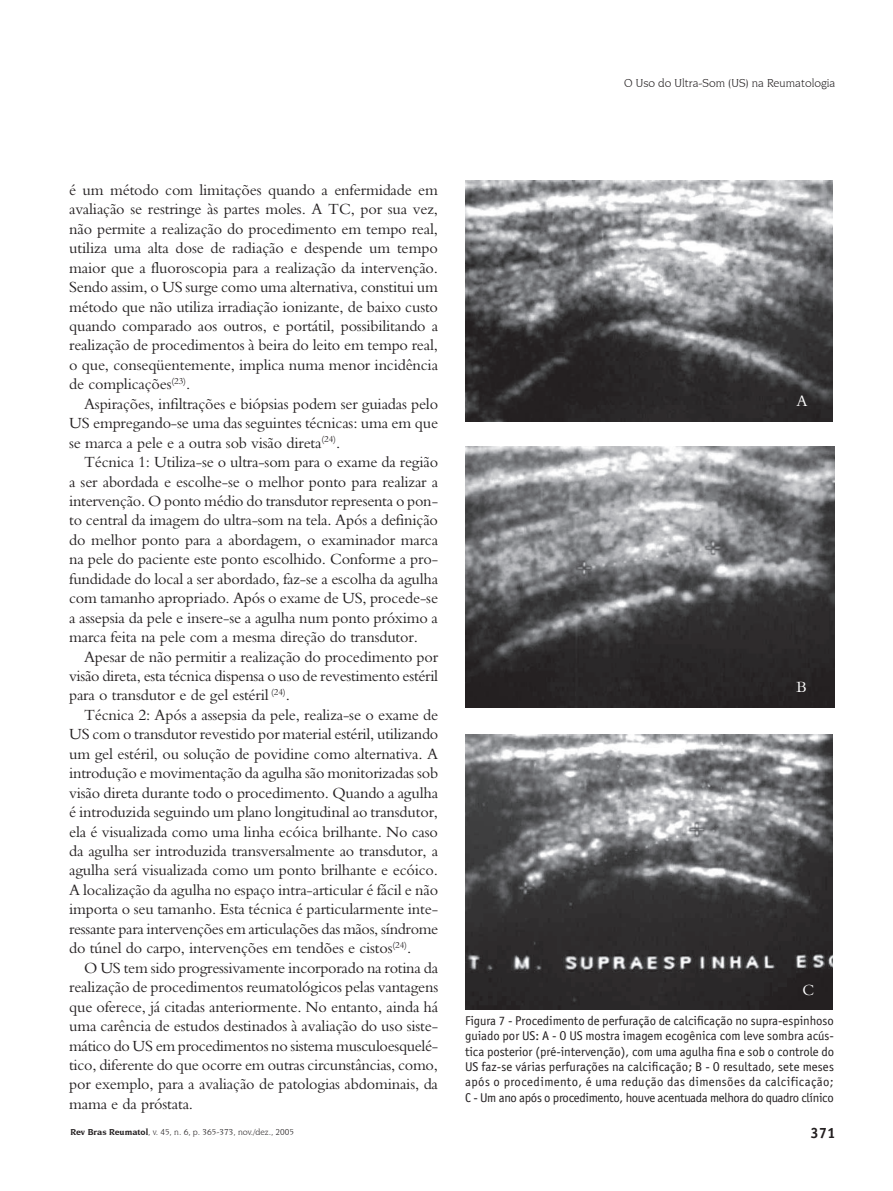
<style>
.page{position:relative;width:893px;height:1191px;background:#fff}
.page>*{position:absolute;margin:0;border:0;box-sizing:border-box;transform-origin:0 0}
.t1{font:16.35px "Vittate";color:#fff}
.t2{font:16.2px/19.5px "Vittate";letter-spacing:-.01em;color:#231f20;text-align:justify}
.t3{font:16.2px "Vittate";color:#fff}
.t4{font:700 15px "Officina Sans";color:#231f20}
.t5{font:12.75px/15.3px "Officina Sans";letter-spacing:-.02em;color:#231f20;text-align:justify}
.t6{font:12px "Novarese IT Cby BT";color:#231f20}
.t7{font:9px "Novarese IT Cby BT";color:#231f20}
.s1{font-weight:700}
</style>
<div class="page">
<img style="left:465px;top:180px;width:368px;height:242px">
<img style="left:465px;top:446px;width:369px;height:262px">
<img style="left:465px;top:734px;width:368px;height:275px">
<p class="t6" style="left:624px;top:76px;width:213px">O Uso do Ultra-Som (US) na Reumatologia</p>
<p class="t2" style="left:69px;top:180px;width:370px">é um método com limitações quando a enfermidade em avaliação se restringe às partes moles. A TC, por sua vez, não permite a realização do procedimento em tempo real, utiliza uma alta dose de radiação e despende um tempo maior que a fluoroscopia para a realização da intervenção.<br>Sendo assim, o US surge como uma alternativa, constitui um método que não utiliza irradiação ionizante, de baixo custo quando comparado aos outros, e portátil, possibilitando a realização de procedimentos à beira do leito em tempo real, o que, conseqüentemente, implica numa menor incidência de complicações<sup>(23)</sup>.</p>
<p class="t2" style="left:69px;top:394px;width:370px;text-indent:15px">Aspirações, infiltrações e biópsias podem ser guiadas pelo US empregando-se uma das seguintes técnicas: uma em que se marca a pele e a outra sob visão direta<sup>(24)</sup>.</p>
<p class="t2" style="left:69px;top:452px;width:370px;text-indent:15px">Técnica 1: Utiliza-se o ultra-som para o exame da região a ser abordada e escolhe-se o melhor ponto para realizar a intervenção. O ponto médio do transdutor representa o pon&shy;to central da imagem do ultra-som na tela. Após a definição do melhor ponto para a abordagem, o examinador marca na pele do paciente este ponto escolhido. Conforme a pro&shy;fundidade do local a ser abordado, faz-se a escolha da agulha com tamanho apropriado. Após o exame de US, procede-se a assepsia da pele e insere-se a agulha num ponto próximo a marca feita na pele com a mesma direção do transdutor.</p>
<p class="t2" style="left:69px;top:646px;width:370px;text-indent:15px">Apesar de não permitir a realização do procedimento por visão direta, esta técnica dispensa o uso de revestimento estéril para o transdutor e de gel estéril <sup>(24)</sup>.</p>
<p class="t2" style="left:69px;top:705px;width:371px;text-indent:15px">Técnica 2: Após a assepsia da pele, realiza-se o exame de US com o transdutor revestido por material estéril, utilizando um gel estéril, ou solução de povidine como alternativa. A introdução e movimentação da agulha são monitorizadas sob visão direta durante todo o procedimento. Quando a agulha é introduzida seguindo um plano longitudinal ao transdutor, ela é visualizada como uma linha ecóica brilhante. No caso da agulha ser introduzida transversalmente ao transdutor, a agulha será visualizada como um ponto brilhante e ecóico.<br>A localização da agulha no espaço intra-articular é fácil e não importa o seu tamanho. Esta técnica é particularmente inte&shy;ressante para intervenções em articulações das mãos, síndrome do túnel do carpo, intervenções em tendões e cistos<sup>(24)</sup>.</p>
<p class="t2" style="left:69px;top:957px;width:371px;text-indent:15px">O US tem sido progressivamente incorporado na rotina da realização de procedimentos reumatológicos pelas vantagens que oferece, já citadas anteriormente. No entanto, ainda há uma carência de estudos destinados à avaliação do uso siste&shy;mático do US em procedimentos no sistema musculoesquelé&shy;tico, diferente do que ocorre em outras circunstâncias, como, por exemplo, para a avaliação de patologias abdominais, da mama e da próstata.</p>
<p class="t1" style="left:797px;top:391px;width:13px">A</p>
<p class="t3" style="left:796px;top:678px;width:12px">B</p>
<p class="t3" style="left:802px;top:980px;width:13px">C</p>
<p class="t5" style="left:465px;top:1013px;width:370px">Figura 7 - Procedimento de perfuração de calcificação no supra-espinhoso guiado por US: A - O US mostra imagem ecogênica com leve sombra acús&shy;tica posterior (pré-intervenção), com uma agulha fina e sob o controle do US faz-se várias perfurações na calcificação; B - O resultado, sete meses após o procedimento, é uma redução das dimensões da calcificação; C - Um ano após o procedimento, houve acentuada melhora do quadro clínico</p>
<p class="t7" style="left:70px;top:1126px;width:225px"><span class="s1">Rev Bras Reumatol</span>, v. 45, n. 6, p. 365-373, nov./dez., 2005</p>
<p class="t4" style="left:810px;top:1123px;width:27px">371</p>
</div>
